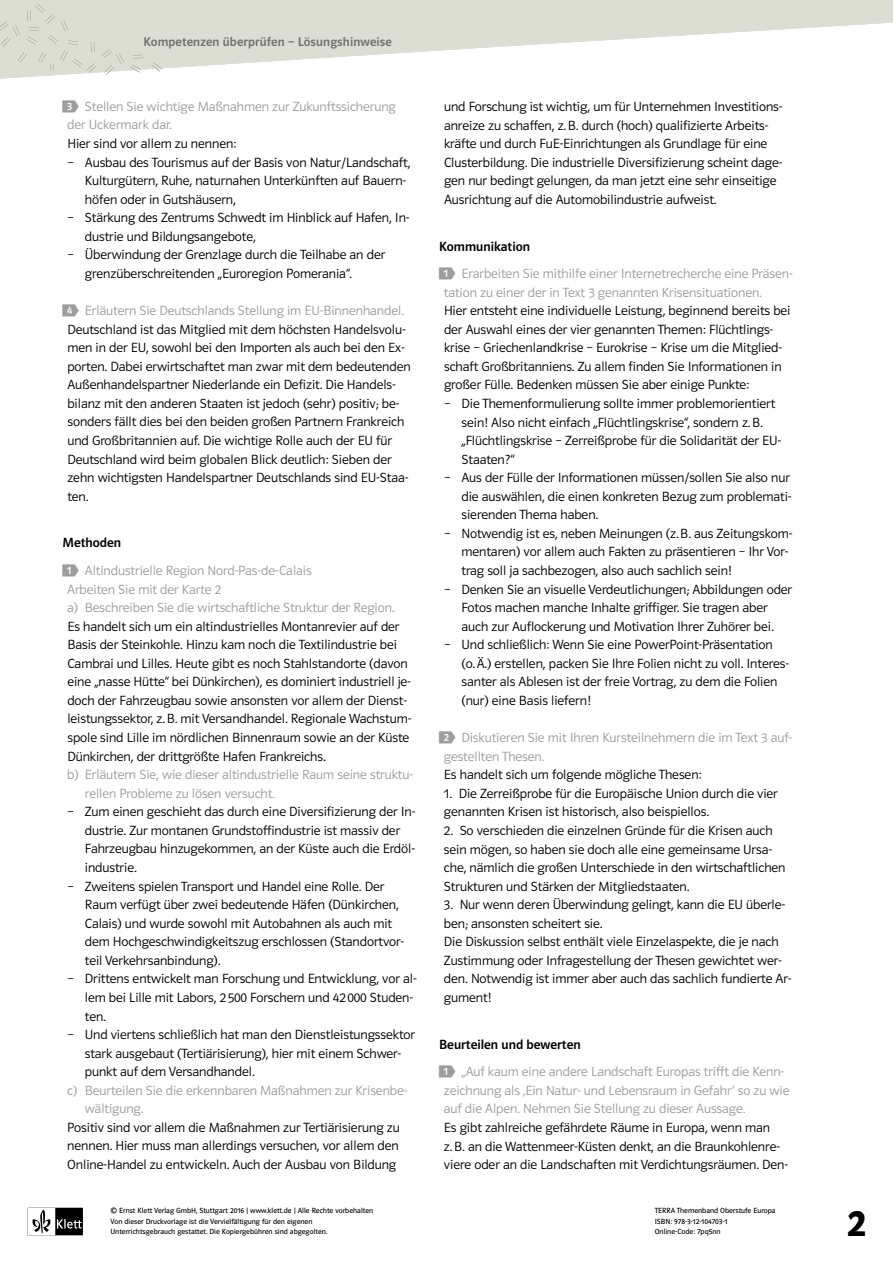
<style>
.page{position:relative;width:893px;height:1263px;background:#fff}
.page>*{position:absolute;margin:0;border:0;box-sizing:border-box;transform-origin:0 0}
.t1{font:39px "Polo ST11 K Hfett";color:#000}
.t2{font:13.35px/18.6px "Polo ST11 K Leicht";letter-spacing:-.005em;color:#000}
.t3{font:13.35px/18.6px "Polo ST11 K Leicht";letter-spacing:-.005em;color:#9d9d9c}
.T6_Kolumnentitel{font:12.75px "Polo ST11 K Krftg";letter-spacing:.01em;color:#706f6f}
.PDF{font:7.5px/10.1px "Polo ST11 K Buch";color:#000}
.s1{font-family:"Terrasechs Aufgabenziffern"}
.s2{color:#000}
.s3{font-family:"Terrasechs Aufgabenziffern";color:#9d9d9c}
.s4{color:#9d9d9c}
.s5{font-family:"Polo ST11 K Krftg";color:#000}
</style>
<div class="page">
<svg style="left:0;top:0;width:893px;height:79px;fill:#ddded3"></svg>
<svg style="left:0;top:4px;width:124px;height:72px;background:#dcdcd2"></svg>
<svg style="left:130px;top:55px;width:13px;height:17px"></svg>
<svg style="left:151px;top:62px;width:11px;height:10px"></svg>
<svg style="left:28px;top:1208px;width:55px;height:28px"></svg>
<p class="T6_Kolumnentitel" style="left:143px;top:35px;width:63px">Überschrift</p>
<p class="T6_Kolumnentitel" style="left:143px;top:35px;width:250px">Kompetenzen überprüfen – Lösungshinweise</p>
<p class="t3" style="left:67px;top:97px;width:330px;text-indent:-5px"><span class="s1">%</span> Stellen Sie wichtige Maßnahmen zur Zukunftssicherung der Uckermark dar.<br><span class="s2">Hier sind vor allem zu nennen:</span></p>
<p class="t2" style="left:85px;top:153px;width:327px;text-indent:-17px">– Ausbau des Tourismus auf der Basis von Natur/Landschaft,<br>Kulturgütern, Ruhe, naturnahen Unterkünften auf Bauern&shy;höfen oder in Gutshäusern,</p>
<p class="t2" style="left:85px;top:209px;width:326px;text-indent:-17px">– Stärkung des Zentrums Schwedt im Hinblick auf Hafen, In&shy;dustrie und Bildungsangebote,</p>
<p class="t2" style="left:85px;top:246px;width:302px;text-indent:-17px">– Überwindung der Grenzlage durch die Teilhabe an der grenzüberschreitenden „Euroregion Pomerania“.</p>
<p class="t2" style="left:67px;top:301px;width:345px;text-indent:-5px"><span class="s3">&amp;</span> <span class="s4">Erläutern Sie Deutschlands Stellung im EU-Binnenhandel.<br></span>Deutschland ist das Mitglied mit dem höchsten Handelsvolu&shy;men in der EU, sowohl bei den Importen als auch bei den Ex&shy;porten. Dabei erwirtschaftet man zwar mit dem bedeutenden Außenhandelspartner Niederlande ein Defizit. Die Handels&shy;bilanz mit den anderen Staaten ist jedoch (sehr) positiv; be&shy;sonders fällt dies bei den beiden großen Partnern Frankreich und Großbritannien auf. Die wichtige Rolle auch der EU für Deutschland wird beim globalen Blick deutlich: Sieben der zehn wichtigsten Handelspartner Deutschlands sind EU-Staa&shy;ten.</p>
<p class="t3" style="left:63px;top:529px;width:251px;line-height:27.5px"><span class="s5">Methoden<br></span><span class="s1">#</span> Altindustrielle Region Nord-Pas-de-Calais</p>
<p class="t3" style="left:67px;top:580px;width:156px">Arbeiten Sie mit der Karte 2</p>
<p class="t3" style="left:67px;top:598px;width:329px">a) Beschreiben Sie die wirtschaftliche Struktur der Region.</p>
<p class="t2" style="left:67px;top:617px;width:334px">Es handelt sich um ein altindustrielles Montanrevier auf der</p>
<p class="t2" style="left:67px;top:635px;width:331px">Basis der Steinkohle. Hinzu kam noch die Textilindustrie bei</p>
<p class="t2" style="left:67px;top:654px;width:342px">Cambrai und Lilles. Heute gibt es noch Stahlstandorte (davon</p>
<p class="t2" style="left:67px;top:673px;width:345px">eine „nasse Hütte“ bei Dünkirchen), es dominiert industriell je-</p>
<p class="t2" style="left:67px;top:691px;width:341px">doch der Fahrzeugbau sowie ansonsten vor allem der Dienst-</p>
<p class="t2" style="left:67px;top:710px;width:345px">leistungssektor, z.B. mit Versandhandel. Regionale Wachstum-</p>
<p class="t2" style="left:67px;top:728px;width:343px">spole sind Lille im nördlichen Binnenraum sowie an der Küste</p>
<p class="t2" style="left:67px;top:747px;width:260px">Dünkirchen, der drittgrößte Hafen Frankreichs.</p>
<p class="t3" style="left:67px;top:765px;width:347px">b) Erläutern Sie, wie dieser altindustrielle Raum seine struktu-</p>
<p class="t3" style="left:85px;top:784px;width:192px">rellen Probleme zu lösen versucht.</p>
<p class="t2" style="left:85px;top:803px;width:332px;text-indent:-17px">– Zum einen geschieht das durch eine Diversifizierung der In&shy;dustrie. Zur montanen Grundstoffindustrie ist massiv der Fahrzeugbau hinzugekommen, an der Küste auch die Erdöl&shy;industrie.</p>
<p class="t2" style="left:85px;top:877px;width:321px;text-indent:-17px">– Zweitens spielen Transport und Handel eine Rolle. Der Raum verfügt über zwei bedeutende Häfen (Dünkirchen, Calais) und wurde sowohl mit Autobahnen als auch mit dem Hochgeschwindigkeitszug erschlossen (Standortvor&shy;teil Verkehrsanbindung).</p>
<p class="t2" style="left:85px;top:970px;width:333px;text-indent:-17px">– Drittens entwickelt man Forschung und Entwicklung, vor al&shy;lem bei Lille mit Labors, 2500 Forschern und 42000 Studen&shy;ten.</p>
<p class="t2" style="left:67px;top:1025px;width:349px">– Und viertens schließlich hat man den Dienstleistungssektor</p>
<p class="t2" style="left:85px;top:1044px;width:318px">stark ausgebaut (Tertiärisierung), hier mit einem Schwer-</p>
<p class="t2" style="left:85px;top:1062px;width:171px">punkt auf dem Versandhandel.</p>
<p class="t3" style="left:67px;top:1081px;width:342px">c) Beurteilen Sie die erkennbaren Maßnahmen zur Krisenbe-</p>
<p class="t3" style="left:85px;top:1100px;width:60px">wältigung.</p>
<p class="t2" style="left:67px;top:1118px;width:334px">Positiv sind vor allem die Maßnahmen zur Tertiärisierung zu</p>
<p class="t2" style="left:67px;top:1137px;width:333px">nennen. Hier muss man allerdings versuchen, vor allem den</p>
<p class="t2" style="left:67px;top:1155px;width:330px">Online-Handel zu entwickeln. Auch der Ausbau von Bildung</p>
<p class="PDF" style="left:111px;top:1206px;width:264px">© Ernst Klett Verlag GmbH, Stuttgart 2016 | www.klett.de | Alle Rechte vorbehalten<br>Von dieser Druckvorlage ist die Vervielfältigung für den eigenen<br>Unterrichtsgebrauch gestattet. Die Kopiergebühren sind abgegolten.</p>
<p class="t2" style="left:444px;top:97px;width:340px">und Forschung ist wichtig, um für Unternehmen Investitions&shy;anreize zu schaffen, z.B. durch (hoch) qualifizierte Arbeits&shy;kräfte und durch FuE-Einrichtungen als Grundlage für eine Clusterbildung. Die industrielle Diversifizierung scheint dage&shy;gen nur bedingt gelungen, da man jetzt eine sehr einseitige Ausrichtung auf die Automobilindustrie aufweist.</p>
<p class="t3" style="left:439px;top:232px;width:355px;line-height:27.5px"><span class="s5">Kommunikation<br></span><span class="s1">#</span> Erarbeiten Sie mithilfe einer Internetrecherche eine Präsen-</p>
<p class="t2" style="left:444px;top:283px;width:348px"><span class="s4">tation zu einer der in Text 3 genannten Krisensituationen.<br></span>Hier entsteht eine individuelle Leistung, beginnend bereits bei der Auswahl eines der vier genannten Themen: Flüchtlings&shy;krise – Griechenlandkrise – Eurokrise – Krise um die Mitglied&shy;schaft Großbritanniens. Zu allem finden Sie Informationen in großer Fülle. Bedenken müssen Sie aber einige Punkte:</p>
<p class="t2" style="left:461px;top:394px;width:321px;text-indent:-17px">– Die Themenformulierung sollte immer problemorientiert sein! Also nicht einfach „Flüchtlingskrise“, sondern z.B. „Flüchtlingskrise – Zerreißprobe für die Solidarität der EU-Staaten?“</p>
<p class="t2" style="left:461px;top:468px;width:332px;text-indent:-17px">– Aus der Fülle der Informationen müssen/sollen Sie also nur die auswählen, die einen konkreten Bezug zum problemati&shy;sierenden Thema haben.</p>
<p class="t2" style="left:461px;top:524px;width:333px;text-indent:-17px">– Notwendig ist es, neben Meinungen (z.B. aus Zeitungskom&shy;mentaren) vor allem auch Fakten zu präsentieren – Ihr Vor&shy;trag soll ja sachbezogen, also auch sachlich sein!</p>
<p class="t2" style="left:444px;top:580px;width:350px;text-align:center">– Denken Sie an visuelle Verdeutlichungen; Abbildungen oder<br>Fotos machen manche Inhalte griffiger. Sie tragen aber<br>auch zur Auflockerung und Motivation Ihrer Zuhörer bei.</p>
<p class="t2" style="left:461px;top:636px;width:329px;text-indent:-17px">– Und schließlich: Wenn Sie eine PowerPoint-Präsentation (o.Ä.) erstellen, packen Sie Ihre Folien nicht zu voll. Interes&shy;santer als Ablesen ist der freie Vortrag, zu dem die Folien (nur) eine Basis liefern!</p>
<p class="t3" style="left:444px;top:728px;width:350px;text-indent:-5px"><span class="s1">$</span> Diskutieren Sie mit Ihren Kursteilnehmern die im Text 3 auf&shy;gestellten Thesen.<br><span class="s2">Es handelt sich um folgende mögliche Thesen:</span></p>
<p class="t2" style="left:444px;top:784px;width:335px">1. Die Zerreißprobe für die Europäische Union durch die vier genannten Krisen ist historisch, also beispiellos.</p>
<p class="t2" style="left:444px;top:821px;width:343px">2. So verschieden die einzelnen Gründe für die Krisen auch sein mögen, so haben sie doch alle eine gemeinsame Ursa&shy;che, nämlich die großen Unterschiede in den wirtschaftlichen Strukturen und Stärken der Mitgliedstaaten.</p>
<p class="t2" style="left:444px;top:895px;width:349px">3. Nur wenn deren Überwindung gelingt, kann die EU überle&shy;ben; ansonsten scheitert sie.<br>Die Diskussion selbst enthält viele Einzelaspekte, die je nach Zustimmung oder Infragestellung der Thesen gewichtet wer&shy;den. Notwendig ist immer aber auch das sachlich fundierte Ar&shy;gument!</p>
<p class="t3" style="left:439px;top:1031px;width:347px;line-height:27.5px"><span class="s5">Beurteilen und bewerten<br></span><span class="s1">#</span> „Auf kaum eine andere Landschaft Europas trifft die Kenn-</p>
<p class="t2" style="left:444px;top:1081px;width:347px"><span class="s4">zeichnung als ‚Ein Natur- und Lebensraum in Gefahr‘ so zu wie auf die Alpen. Nehmen Sie Stellung zu dieser Aussage.<br></span>Es gibt zahlreiche gefährdete Räume in Europa, wenn man z.B. an die Wattenmeer-Küsten denkt, an die Braunkohlenre&shy;viere oder an die Landschaften mit Verdichtungsräumen. Den-</p>
<p class="PDF" style="left:655px;top:1206px;width:122px">TERRA Themenband Oberstufe Europa</p>
<p class="PDF" style="left:655px;top:1216px;width:74px">ISBN: 978-3-12-104703-1</p>
<p class="PDF" style="left:655px;top:1226px;width:67px">Online-Code: 7pq5nn</p>
<h1 class="t1" style="left:847px;top:1200px;width:20px">2</h1>
</div>
